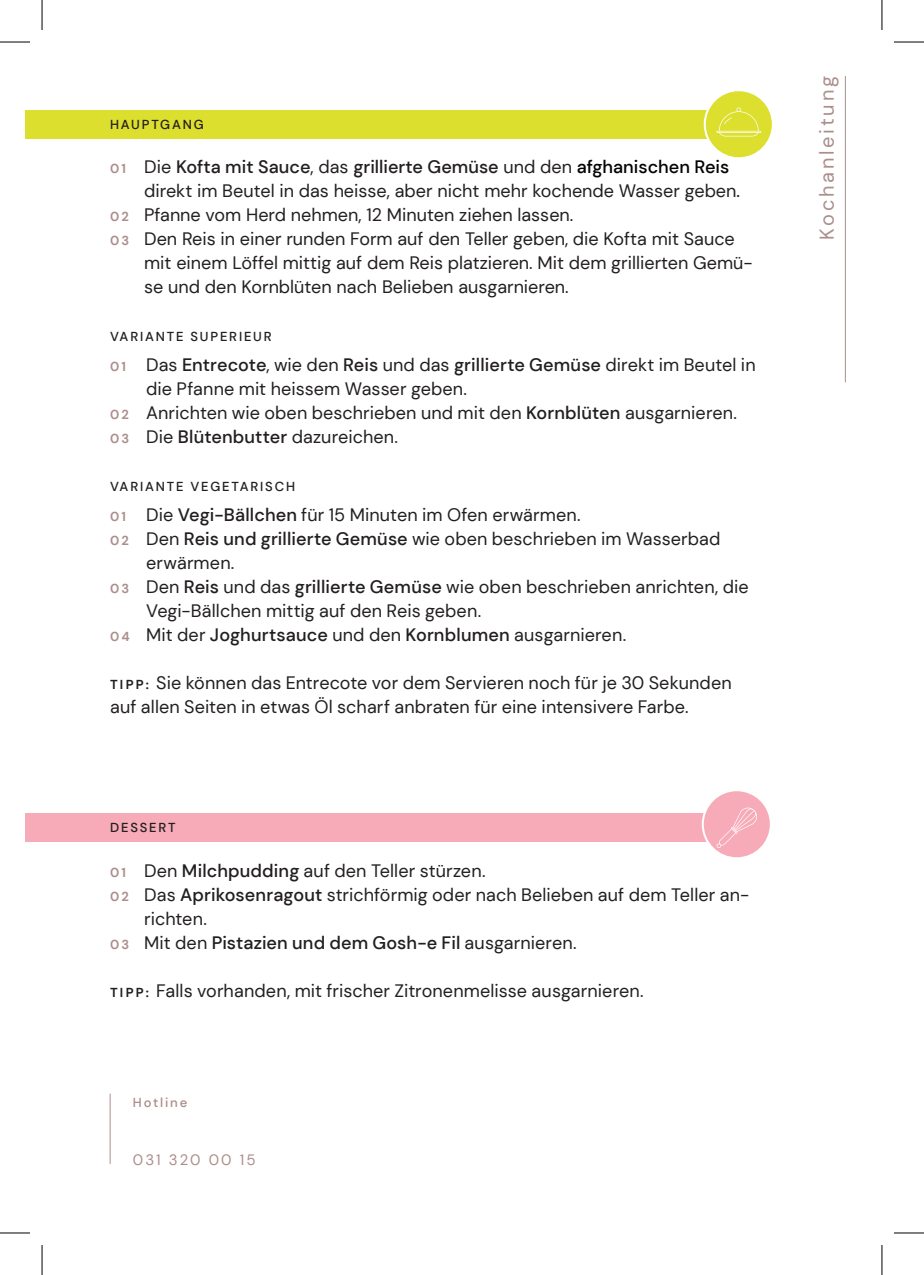
<style>
.page{position:relative;width:924px;height:1275px;background:#fff}
.page>*{position:absolute;margin:0;border:0;box-sizing:border-box;transform-origin:0 0}
.t1{font:20px "DM Sans";letter-spacing:.14em;color:#ac8e8b}
.t2{font:18px/24px "DM Sans";color:#231f20}
.t3{font:500 18px "DM Sans";color:#231f20}
.t4{font:15px "DM Sans";letter-spacing:.14em;color:#ac8e8b}
.t5{font:500 13px "DM Sans";letter-spacing:.14em;color:#231f20}
.t6{font:500 13px "DM Sans";letter-spacing:.14em;color:#ac8e8b}
.s1{font-weight:700;font-size:13px;color:#ac8e8b}
.s2{font-weight:400}
.s3{color:#040503}
.s4{font-weight:500}
.s5{font-weight:700;font-size:13px}
</style>
<div class="page">
<div style="left:25px;top:110px;width:732px;height:28px;background:#dddf2e"></div>
<div style="left:704px;top:90px;width:68px;height:68px;background:#dddf2e;border-radius:50%"></div>
<div style="left:703px;top:89px;width:70px;height:70px;border:2px solid #fff;border-radius:50%"></div>
<svg style="left:716px;top:107px;width:44px;height:29px"></svg>
<div style="left:25px;top:813px;width:732px;height:28px;background:#f7abb8"></div>
<div style="left:702px;top:790px;width:68px;height:68px;background:#f7abb8;border-radius:50%"></div>
<div style="left:701px;top:789px;width:70px;height:70px;border:2px solid #fff;border-radius:50%"></div>
<svg style="left:716px;top:807px;width:41px;height:41px"></svg>
<hr style="left:844px;top:76px;width:1px;height:306px;background:#ac8e8b">
<hr style="left:110px;top:1093px;width:1px;height:71px;background:#ac8e8b">
<hr style="left:0;top:42px;width:30px;height:1px;background:#000">
<hr style="left:893px;top:42px;width:30px;height:1px;background:#000">
<hr style="left:0;top:1232px;width:30px;height:1px;background:#000">
<hr style="left:893px;top:1232px;width:30px;height:1px;background:#000">
<hr style="left:42px;top:0;width:1px;height:30px;background:#000">
<hr style="left:42px;top:1245px;width:1px;height:30px;background:#000">
<hr style="left:881px;top:0;width:1px;height:30px;background:#000">
<hr style="left:881px;top:1245px;width:1px;height:30px;background:#000">
<p class="t5" style="left:110px;top:116px;width:95px">HAUPTGANG</p>
<p class="t3" style="left:110px;top:156px;width:620px"><span class="s1">0 1</span> <span class="s2">Die</span> Kofta mit Sauce<span class="s2">, das</span> grillierte Gemüse <span class="s2">und den</span> <span class="s3">afghanischen Reis</span></p>
<p class="t2" style="left:144px;top:179px;width:597px">direkt im Beutel in das heisse, aber nicht mehr kochende Wasser geben<span class="s3">.</span></p>
<p class="t2" style="left:110px;top:203px;width:464px"><span class="s1">0 2</span> Pfanne vom Herd nehmen, 12 Minuten ziehen lassen.</p>
<p class="t2" style="left:110px;top:227px;width:626px"><span class="s1">0 3</span> Den Reis in einer runden Form auf den Teller geben, die Kofta mit Sauce</p>
<p class="t2" style="left:144px;top:251px;width:610px">mit einem Löffel mittig auf dem Reis platzieren. Mit dem grillierten Gemü-</p>
<p class="t2" style="left:144px;top:275px;width:426px">se und den Kornblüten nach Belieben ausgarnieren.</p>
<p class="t5" style="left:110px;top:329px;width:163px">VARIANTE SUPERIEUR</p>
<p class="t2" style="left:110px;top:353px;width:646px"><span class="s1">0 1</span> Das <span class="s4">Entrecote</span>, wie den <span class="s4">Reis</span> und das <span class="s4">grillierte Gemüse</span> direkt im Beutel in</p>
<p class="t2" style="left:146px;top:377px;width:322px">die Pfanne mit heissem Wasser geben.</p>
<p class="t2" style="left:110px;top:401px;width:628px"><span class="s1">0 2</span> Anrichten wie oben beschrieben und mit den <span class="s4">Kornblüten</span> ausgarnieren.</p>
<p class="t2" style="left:110px;top:425px;width:289px"><span class="s1">0 3</span> Die <span class="s4">Blütenbutter</span> dazureichen.</p>
<p class="t5" style="left:110px;top:478px;width:186px">VARIANTE VEGETARISCH</p>
<p class="t2" style="left:110px;top:502px;width:472px"><span class="s1">0 1</span> Die <span class="s4">Vegi-Bällchen</span> für 15 Minuten im Ofen erwärmen.</p>
<p class="t2" style="left:110px;top:526px;width:611px"><span class="s1">0 2</span> Den <span class="s4">Reis und grillierte Gemüse</span> wie oben beschrieben im Wasserbad</p>
<p class="t2" style="left:146px;top:550px;width:90px">erwärmen.</p>
<p class="t2" style="left:110px;top:574px;width:639px"><span class="s1">0 3</span> Den <span class="s4">Reis</span> und das <span class="s4">grillierte Gemüse</span> wie oben beschrieben anrichten, die</p>
<p class="t2" style="left:146px;top:598px;width:336px">Vegi-Bällchen mittig auf den Reis geben.</p>
<p class="t2" style="left:110px;top:622px;width:517px"><span class="s1">0 4</span> Mit der <span class="s4">Joghurtsauce</span> und den <span class="s4">Kornblumen</span> ausgarnieren.</p>
<p class="t2" style="left:110px;top:670px;width:623px"><span class="s5">T I PP :</span> Sie können das Entrecote vor dem Servieren noch für je 30 Sekunden auf allen Seiten in etwas Öl scharf anbraten für eine intensivere Farbe.</p>
<p class="t5" style="left:110px;top:819px;width:67px">DESSERT</p>
<p class="t2" style="left:110px;top:858px;width:377px"><span class="s1">0 1</span> Den <span class="s4">Milchpudding</span> auf den Teller stürzen.</p>
<p class="t2" style="left:110px;top:882px;width:640px"><span class="s1">0 2</span> Das <span class="s4">Aprikosenragout</span> strichförmig oder nach Belieben auf dem Teller an-</p>
<p class="t2" style="left:144px;top:906px;width:64px">richten.</p>
<p class="t3" style="left:110px;top:931px;width:468px"><span class="s1">0 3</span> <span class="s2">Mit den</span> Pistazien und dem Gosh-e Fil <span class="s2">ausgarnieren.</span></p>
<p class="t2" style="left:110px;top:978px;width:534px"><span class="s5">T I PP :</span> Falls vorhanden, mit frischer Zitronenmelisse ausgarnieren.</p>
<p class="t6" style="left:133px;top:1094px;width:56px">Hotline</p>
<p class="t4" style="left:133px;top:1150px;width:124px">031 320 00 15</p>
<p class="t1" style="left:814px;top:240px;width:165px;rotate:-90deg">Kochanleitung</p>
</div>
